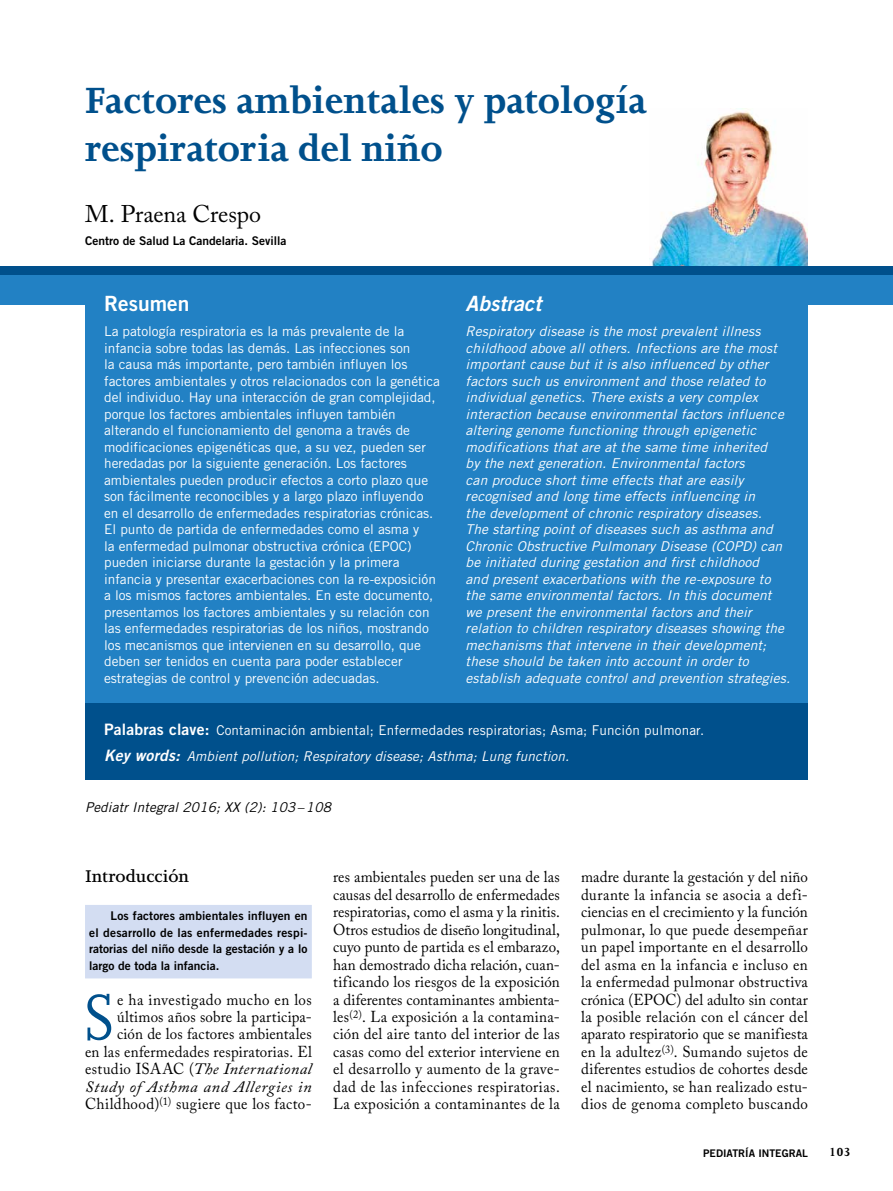
<style>
.page{position:relative;width:893px;height:1191px;background:#fff}
.page>*{position:absolute;margin:0;border:0;box-sizing:border-box;transform-origin:0 0}
.t1{font:73.95px "Joanna MT Std";color:#00508c;scale:.95 1}
.t2{font:700 42px/48px "Joanna MT Std";color:#00508c}
.t3{font:24px "Adobe Caslon Pro";letter-spacing:-.005em;color:#000}
.t4{font:italic 21px "Trade Gothic Bold Two";color:#fff}
.t5{font:21px "Trade Gothic Bold Two";color:#fff}
.t6{font:600 19.5px "Joanna MT Std";color:#000}
.t7{font:15.75px/17.4px "Adobe Caslon Pro";letter-spacing:.02em;color:#000;text-align:justify;scale:.95 1}
.t8{font:13.5px/16.5px "Trade Gothic";letter-spacing:-.005em;color:#fff}
.t9{font:italic 13.5px/16.5px "Trade Gothic";letter-spacing:.01em;color:#fff}
.t10{font:italic 13.5px "Trade Gothic";letter-spacing:.01em;color:#000}
.t11{font:700 13.5px "Joanna MT Std";color:#000}
.t12{font:12px/16.5px "Trade Gothic Bold Two";color:#000;text-align:justify}
.t13{font:10.5px "Trade Gothic Bold Two";color:#000}
.s1{font-family:"Trade Gothic Bold Two";font-size:15.75px}
.s2{font-family:"Trade Gothic Bold Two";font-style:italic;font-size:15.75px}
.s3{font-style:italic}
</style>
<div class="page">
<img style="left:652px;top:108px;width:156px;height:158px">
<div style="left:85px;top:905px;width:227px;height:73px;background:#d3ddf2"></div>
<div style="left:85px;top:275px;width:723px;height:435px;background:#2281c4"></div>
<div style="left:0;top:275px;width:91px;height:30px;background:#2281c4"></div>
<div style="left:784px;top:275px;width:109px;height:30px;background:#2281c4"></div>
<div style="left:0;top:266px;width:893px;height:9px;background:#00508c"></div>
<div style="left:85px;top:703px;width:723px;height:77px;background:#00508c"></div>
<h2 class="t2" style="left:85px;top:76px;width:563px">Factores ambientales y patología respiratoria del niño</h2>
<h3 class="t3" style="left:85px;top:199px;width:178px">M. Praena Crespo</h3>
<p class="t12" style="left:85px;top:232px;width:203px">Centro de Salud La Candelaria. Sevilla</p>
<h3 class="t4" style="left:466px;top:291px;width:77px">Abstract</h3>
<p class="t9" style="left:466px;top:323px;width:326px">Respiratory disease is the most prevalent illness childhood above all others. Infections are the most important cause but it is also influenced by other factors such us environment and those related to individual genetics. There exists a very complex interaction because environmental factors influence altering genome functioning through epigenetic modifications that are at the same time inherited<br>by the next generation. Environmental factors<br>can produce short time effects that are easily recognised and long time effects influencing in<br>the development of chronic respiratory diseases.<br>The starting point of diseases such as asthma and Chronic Obstructive Pulmonary Disease (COPD) can be initiated during gestation and first childhood<br>and present exacerbations with the re-exposure to the same environmental factors. In this document we present the environmental factors and their relation to children respiratory diseases showing the mechanisms that intervene in their development; these should be taken into account in order to establish adequate control and prevention strategies.</p>
<p class="t8" style="left:104px;top:716px;width:602px;line-height:26.5px"><span class="s1">Palabras clave:</span> Contaminación ambiental; Enfermedades respiratorias; Asma; Función pulmonar.<br><span class="s2">Key words:</span> <span class="s3">Ambient pollution; Respiratory disease; Asthma; Lung function.</span></p>
<p class="t10" style="left:85px;top:798px;width:247px">Pediatr Integral 2016; XX (2): 103–108</p>
<h3 class="t5" style="left:104px;top:291px;width:87px">Resumen</h3>
<p class="t8" style="left:104px;top:323px;width:337px">La patología respiratoria es la más prevalente de la infancia sobre todas las demás. Las infecciones son<br>la causa más importante, pero también influyen los factores ambientales y otros relacionados con la genética del individuo. Hay una interacción de gran complejidad, porque los factores ambientales influyen también alterando el funcionamiento del genoma a través de modificaciones epigenéticas que, a su vez, pueden ser heredadas por la siguiente generación. Los factores ambientales pueden producir efectos a corto plazo que son fácilmente reconocibles y a largo plazo influyendo en el desarrollo de enfermedades respiratorias crónicas.<br>El punto de partida de enfermedades como el asma y<br>la enfermedad pulmonar obstructiva crónica (EPOC) pueden iniciarse durante la gestación y la primera infancia y presentar exacerbaciones con la re-exposición a los mismos factores ambientales. En este documento, presentamos los factores ambientales y su relación con las enfermedades respiratorias de los niños, mostrando los mecanismos que intervienen en su desarrollo, que deben ser tenidos en cuenta para poder establecer estrategias de control y prevención adecuadas.</p>
<h3 class="t6" style="left:85px;top:865px;width:106px">Introducción</h3>
<p class="t12" style="left:89px;top:907px;width:220px;text-indent:21px">Los factores ambientales influyen en el desarrollo de las enfermedades respi&shy;ratorias del niño desde la gestación y a lo largo de toda la infancia.</p>
<h1 class="t1" style="left:85px;top:977px;width:32px">S</h1>
<p class="t7" style="left:85px;top:990px;width:240px;text-align:right">e ha investigado mucho en los últimos años sobre la participa-<br>ción de los factores ambientales<br>en las enfermedades respiratorias. El estudio ISAAC (<span class="s3">The International Study of Asthma and Allergies in </span>Childhood)<sup>(1)</sup> sugiere que los facto-</p>
<p class="t7" style="left:333px;top:868px;width:240px">res ambientales pueden ser una de las causas del desarrollo de enfermedades respiratorias, como el asma y la rinitis.<br>Otros estudios de diseño longitudinal, cuyo punto de partida es el embarazo, han demostrado dicha relación, cuan&shy;tificando los riesgos de la exposición a diferentes contaminantes ambienta&shy;les<sup>(2)</sup>. La exposición a la contamina&shy;ción del aire tanto del interior de las casas como del exterior interviene en el desarrollo y aumento de la grave&shy;dad de las infecciones respiratorias.<br>La exposición a contaminantes de la</p>
<p class="t7" style="left:581px;top:868px;width:240px">madre durante la gestación y del niño durante la infancia se asocia a defi&shy;ciencias en el crecimiento y la función pulmonar, lo que puede desempeñar un papel importante en el desarrollo del asma en la infancia e incluso en la enfermedad pulmonar obstructiva crónica (EPOC) del adulto sin contar la posible relación con el cáncer del aparato respiratorio que se manifiesta en la adultez<sup>(3)</sup>. Sumando sujetos de diferentes estudios de cohortes desde el nacimiento, se han realizado estu&shy;dios de genoma completo buscando</p>
<p class="t13" style="left:703px;top:1146px;width:106px">PEDIATRÍA INTEGRAL</p>
<p class="t11" style="left:829px;top:1144px;width:23px">103</p>
</div>
